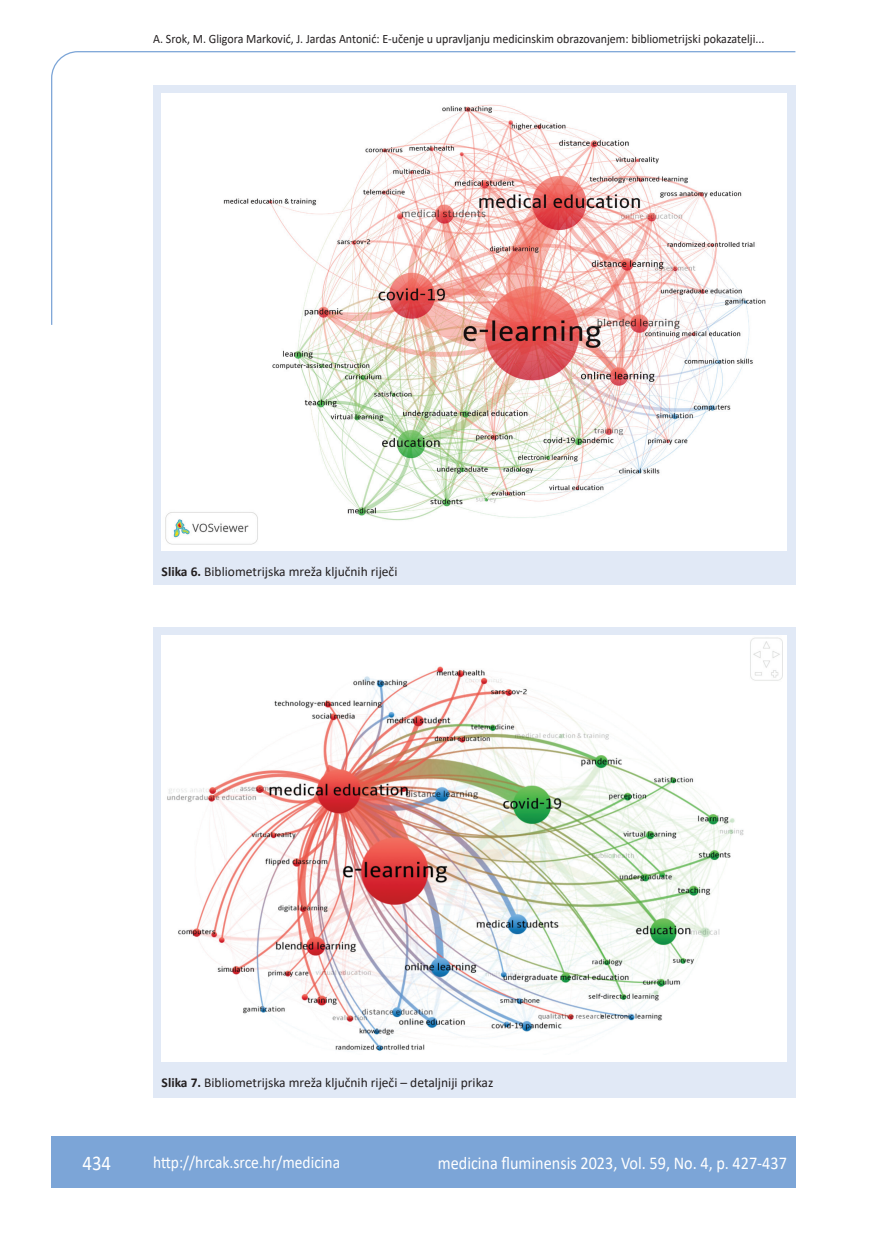
<style>
.page{position:relative;width:872px;height:1234px;background:#fff}
.page>*{position:absolute;margin:0;border:0;box-sizing:border-box;transform-origin:0 0}
.t1{font:21px "Calibri";color:#fff;scale:.9 1}
.t2{font:18px "Calibri";color:#fff;scale:.9 1}
.t3{font:17.25px "Calibri";color:#fff;scale:.9 1}
.potpis_slika{font:13.5px "Calibri";color:#231f20}
.glava{font:12.75px "Calibri";color:#231f20;scale:.94 1}
.s1{font-weight:700}
</style>
<div class="page">
<svg style="left:51px;top:51px;width:745px;height:275px"></svg>
<div style="left:51px;top:1135px;width:744px;height:51px;background:#7ca5d7"></div>
<div style="left:153px;top:626px;width:642px;height:471px;background:#e1e9f6"></div>
<div style="left:162px;top:635px;width:625px;height:426px;background:#fff"></div>
<img style="left:167px;top:637px;width:615px;height:414px">
<div style="left:153px;top:85px;width:642px;height:500px;background:#e1e9f6"></div>
<img style="left:162px;top:94px;width:625px;height:456px">
<p class="glava" style="left:153px;top:29px;width:652px">A. Srok, M. Gligora Marković, J. Jardas Antonić: E-učenje u upravljanju medicinskim obrazovanjem: bibliometrijski pokazatelji...</p>
<p class="potpis_slika" style="left:162px;top:562px;width:237px"><span class="s1">Slika 6.</span> Bibliometrijska mreža ključnih riječi</p>
<p class="potpis_slika" style="left:162px;top:1072px;width:333px"><span class="s1">Slika 7.</span> Bibliometrijska mreža ključnih riječi – detaljniji prikaz</p>
<p class="t1" style="left:82px;top:1147px;width:33px">434</p>
<p class="t3" style="left:153px;top:1149px;width:209px">http://hrcak.srce.hr/medicina</p>
<p class="t2" style="left:438px;top:1149px;width:389px">medicina fluminensis 2023, Vol. 59, No. 4, p. 427-437</p>
</div>
